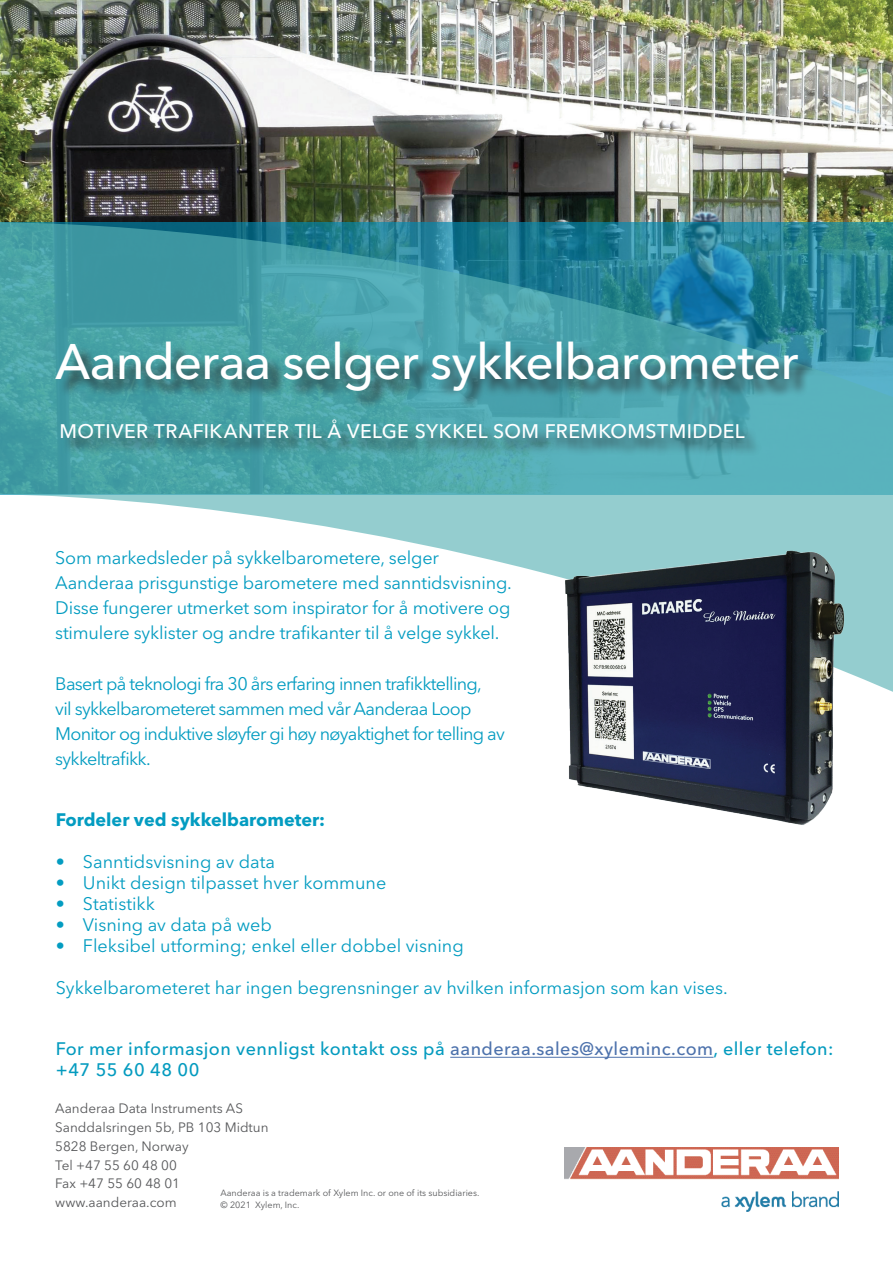
<style>
.page{position:relative;width:893px;height:1263px;background:#fff}
.page>*{position:absolute;margin:0;border:0;box-sizing:border-box;transform-origin:0 0}
.t1{font:500 49.5px "Avenir Next LT Pro";letter-spacing:-.02em;color:#fff}
.t2{font:500 19.5px "Avenir Next LT Pro";letter-spacing:.02em;color:#fff}
.t3{font:18px/25.2px "Avenir Next LT Pro";letter-spacing:-.01em;color:#039cc1}
.t4{font:18px/25.2px "Avenir Next LT Pro";letter-spacing:-.04em;color:#039cc1}
.t5{font:500 18px/21px "Avenir Next LT Pro";letter-spacing:.025em;color:#049bbf}
.t6{font:700 18px "Avenir Next LT Pro";color:#039cc1}
.t7{font:13.5px/18.8px "Avenir Next LT Pro";color:#57585a}
.t8{font:9px/12px "Avenir Next LT Pro";color:#57585a}
.s1{color:#4d72ac}
</style>
<div class="page">
<img style="left:0;top:0;width:893px;height:222px">
<svg style="left:0;top:222px;width:893px;height:318px;background:#4ca0ab"></svg>
<div style="left:63px;top:422px;width:700px;height:35px;background:#231f20;opacity:.75"></div>
<div style="left:58px;top:343px;width:759px;height:66px;background:#231f20;opacity:.75"></div>
<img style="left:565px;top:1147px;width:273px;height:65px">
<hr style="left:450px;top:1057px;width:263px;height:1px;background:#4d72ac">
<img style="left:399px;top:464px;width:494px;height:361px">
<h1 class="t1" style="left:55px;top:332px;width:745px">Aanderaa selger sykkelbarometer</h1>
<p class="t2" style="left:60px;top:419px;width:687px">MOTIVER TRAFIKANTER TIL Å VELGE SYKKEL SOM FREMKOMSTMIDDEL</p>
<p class="t3" style="left:55px;top:545px;width:458px">Som markedsleder på sykkelbarometere, selger Aanderaa prisgunstige barometere med sanntidsvisning.<br>Disse fungerer utmerket som inspirator for å motivere og stimulere syklister og andre trafikanter til å velge sykkel.</p>
<p class="t4" style="left:55px;top:671px;width:451px">Basert på teknologi fra 30 års erfaring innen trafikktelling,<br>vil sykkelbarometeret sammen med vår Aanderaa Loop Monitor og induktive sløyfer gi høy nøyaktighet for telling av sykkeltrafikk.</p>
<p class="t6" style="left:56px;top:809px;width:271px">Fordeler ved sykkelbarometer:</p>
<p class="t3" style="left:56px;top:849px;width:221px">• Sanntidsvisning av data</p>
<p class="t3" style="left:56px;top:870px;width:332px">• Unikt design tilpasset hver kommune</p>
<p class="t3" style="left:56px;top:891px;width:100px">• Statistikk</p>
<p class="t3" style="left:56px;top:912px;width:218px">• Visning av data på web</p>
<p class="t3" style="left:56px;top:933px;width:409px">• Fleksibel utforming; enkel eller dobbel visning</p>
<p class="t3" style="left:56px;top:975px;width:673px">Sykkelbarometeret har ingen begrensninger av hvilken informasjon som kan vises.</p>
<p class="t5" style="left:56px;top:1039px;width:779px">For mer informasjon vennligst kontakt oss på <span class="s1">aanderaa.sales@xyleminc.com</span>, eller telefon: +47 55 60 48 00</p>
<p class="t7" style="left:55px;top:1099px;width:215px">Aanderaa Data Instruments AS<br>Sanddalsringen 5b, PB 103 Midtun<br>5828 Bergen, Norway<br>Tel +47 55 60 48 00<br>Fax +47 55 60 48 01 www.aanderaa.com</p>
<p class="t8" style="left:221px;top:1186px;width:260px">Aanderaa is a trademark of Xylem Inc. or one of its subsidiaries. © 2021 Xylem, Inc.</p>
</div>
